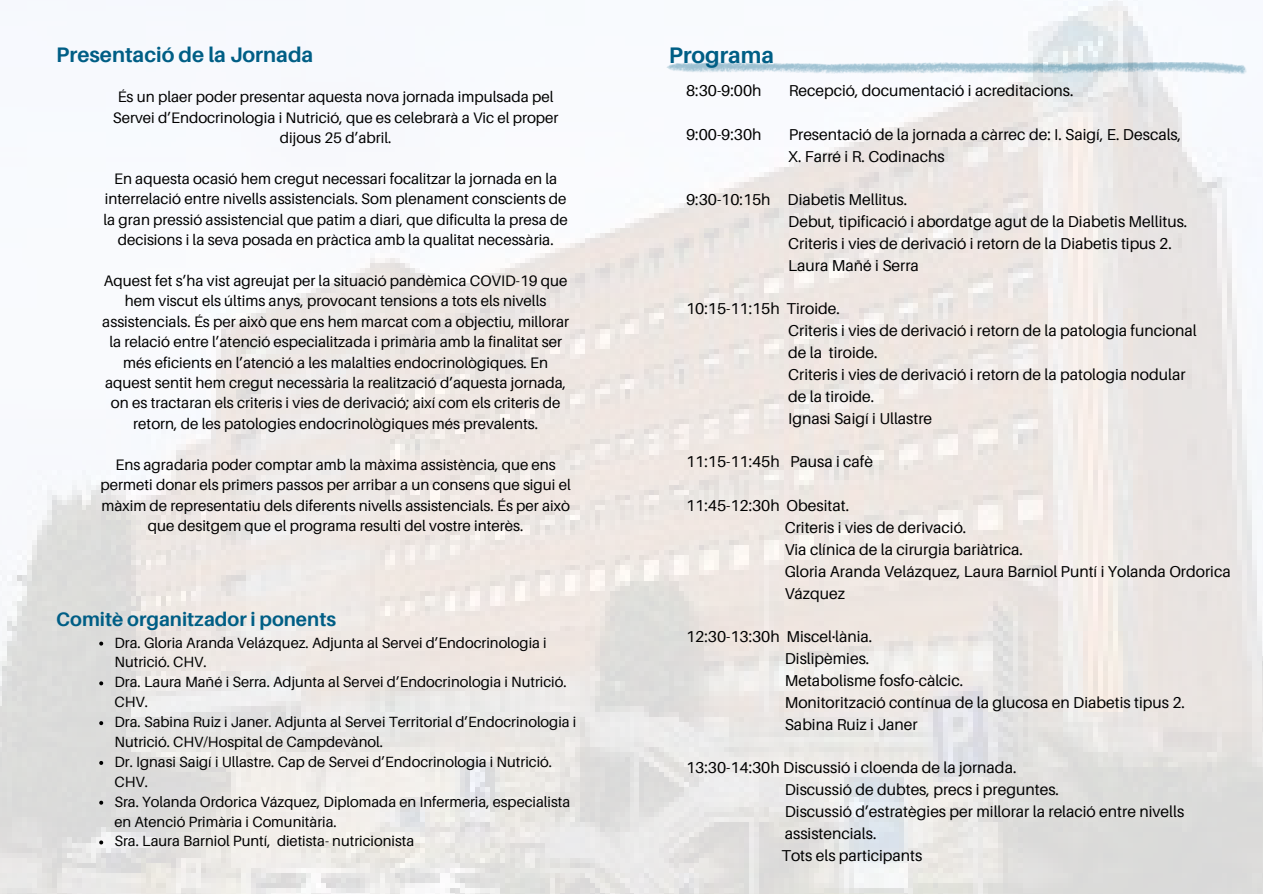
<style>
.page{position:relative;width:1263px;height:894px;background:#fff}
.page>*{position:absolute;margin:0;border:0;box-sizing:border-box;transform-origin:0 0}
.t1{font:700 22.5px "Aileron";color:#005e85}
.t2{font:700 21px "Aileron";color:#005e85}
.t3{font:700 19.5px "Aileron";color:#005e85}
.t4{font:15.75px "Aileron";color:#000}
.t5{font:15.15px/20.4px "Aileron";color:#000;text-align:center}
.t6{font:14.7px/19.8px "Aileron";color:#000}
</style>
<div class="page">
<img style="left:0;top:0;width:1263px;height:893px">
<svg style="left:655px;top:62px;width:604px;height:12px"></svg>
<svg style="left:99px;top:641px;width:4px;height:4px"></svg>
<svg style="left:99px;top:681px;width:4px;height:4px"></svg>
<svg style="left:99px;top:721px;width:4px;height:4px"></svg>
<svg style="left:99px;top:760px;width:4px;height:4px"></svg>
<svg style="left:99px;top:800px;width:4px;height:4px"></svg>
<svg style="left:99px;top:840px;width:4px;height:4px"></svg>
<p class="t2" style="left:56px;top:42px;width:259px">Presentació de la Jornada</p>
<h1 class="t1" style="left:669px;top:42px;width:107px">Programa</h1>
<p class="t4" style="left:686px;top:81px;width:77px">8:30-9:00h</p>
<p class="t4" style="left:789px;top:81px;width:286px">Recepció, documentació i acreditacions.</p>
<p class="t4" style="left:686px;top:124px;width:77px">9:00-9:30h</p>
<p class="t4" style="left:789px;top:124px;width:394px">Presentació de la jornada a càrrec de: I. Saigí, E. Descals,</p>
<p class="t4" style="left:788px;top:146px;width:158px">X. Farré i R. Codinachs</p>
<p class="t4" style="left:686px;top:190px;width:223px">9:30-10:15h Diabetis Mellitus.</p>
<p class="t4" style="left:788px;top:212px;width:401px">Debut, tipificació i abordatge agut de la Diabetis Mellitus.</p>
<p class="t4" style="left:788px;top:233px;width:385px">Criteris i vies de derivació i retorn de la Diabetis tipus 2.</p>
<p class="t4" style="left:788px;top:255px;width:132px">Laura Mañé i Serra</p>
<p class="t4" style="left:686px;top:299px;width:155px">10:15-11:15h Tiroide.</p>
<p class="t4" style="left:788px;top:321px;width:410px">Criteris i vies de derivació i retorn de la patologia funcional</p>
<p class="t4" style="left:788px;top:343px;width:91px">de la tiroide.</p>
<p class="t4" style="left:788px;top:364px;width:399px">Criteris i vies de derivació i retorn de la patologia nodular</p>
<p class="t4" style="left:788px;top:386px;width:88px">de la tiroide.</p>
<p class="t4" style="left:788px;top:408px;width:146px">Ignasi Saigí i Ullastre</p>
<p class="t4" style="left:686px;top:452px;width:188px">11:15-11:45h Pausa i cafè</p>
<p class="t4" style="left:686px;top:495px;width:164px">11:45-12:30h Obesitat.</p>
<p class="t4" style="left:785px;top:517px;width:183px">Criteris i vies de derivació.</p>
<p class="t4" style="left:785px;top:539px;width:240px">Via clínica de la cirurgia bariàtrica.</p>
<p class="t4" style="left:785px;top:561px;width:447px">Gloria Aranda Velázquez, Laura Barniol Puntí i Yolanda Ordorica</p>
<p class="t4" style="left:785px;top:583px;width:62px">Vázquez</p>
<p class="t4" style="left:686px;top:626px;width:188px">12:30-13:30h Miscel·lània.</p>
<p class="t4" style="left:785px;top:648px;width:86px">Dislipèmies.</p>
<p class="t4" style="left:785px;top:670px;width:180px">Metabolisme fosfo-càlcic.</p>
<p class="t4" style="left:785px;top:692px;width:402px">Monitorització contínua de la glucosa en Diabetis tipus 2.</p>
<p class="t4" style="left:785px;top:714px;width:134px">Sabina Ruiz i Janer</p>
<p class="t4" style="left:686px;top:757px;width:332px">13:30-14:30h Discussió i cloenda de la jornada.</p>
<p class="t4" style="left:785px;top:779px;width:276px">Discussió de dubtes, precs i preguntes.</p>
<p class="t4" style="left:785px;top:801px;width:401px">Discussió d’estratègies per millorar la relació entre nivells</p>
<p class="t4" style="left:785px;top:823px;width:93px">assistencials.</p>
<p class="t4" style="left:781px;top:845px;width:142px">Tots els participants</p>
<h1 class="t5" style="left:113px;top:86px;width:447px">És un plaer poder presentar aquesta nova jornada impulsada pel<br>Servei d’Endocrinologia i Nutrició, que es celebrarà a Vic el proper dijous 25 d’abril.</h1>
<p class="t5" style="left:104px;top:168px;width:466px">En aquesta ocasió hem cregut necessari focalitzar la jornada en la interrelació entre nivells assistencials. Som plenament conscients de la gran pressió assistencial que patim a diari, que dificulta la presa de decisions i la seva posada en pràctica amb la qualitat necessària.</p>
<p class="t5" style="left:102px;top:270px;width:468px">Aquest fet s’ha vist agreujat per la situació pandèmica COVID-19 que hem viscut els últims anys, provocant tensions a tots els nivells assistencials. És per això que ens hem marcat com a objectiu, millorar la relació entre l’atenció especialitzada i primària amb la finalitat ser més eficients en l’atenció a les malalties endocrinològiques. En aquest sentit hem cregut necessària la realització d’aquesta jornada, on es tractaran els criteris i vies de derivació; així com els criteris de retorn, de les patologies endocrinològiques més prevalents.</p>
<p class="t5" style="left:100px;top:454px;width:472px">Ens agradaria poder comptar amb la màxima assistència, que ens permeti donar els primers passos per arribar a un consens que sigui el màxim de representatiu dels diferents nivells assistencials. És per això que desitgem que el programa resulti del vostre interès.</p>
<p class="t3" style="left:56px;top:607px;width:281px">Comitè organitzador i ponents</p>
<p class="t6" style="left:114px;top:632px;width:434px">Dra. Gloria Aranda Velázquez. Adjunta al Servei d’Endocrinologia i<br>Nutrició. CHV.</p>
<h2 class="t6" style="left:114px;top:671px;width:454px">Dra. Laura Mañé i Serra. Adjunta al Servei d’Endocrinologia i Nutrició.<br>CHV.</h2>
<p class="t6" style="left:114px;top:711px;width:463px">Dra. Sabina Ruiz i Janer. Adjunta al Servei Territorial d’Endocrinologia i<br>Nutrició. CHV/Hospital de Campdevànol.</p>
<p class="t6" style="left:114px;top:751px;width:439px">Dr. Ignasi Saigí i Ullastre. Cap de Servei d’Endocrinologia i Nutrició.<br>CHV.</p>
<p class="t6" style="left:114px;top:791px;width:457px">Sra. Yolanda Ordorica Vázquez, Diplomada en Infermeria, especialista en Atenció Primària i Comunitària.</p>
<p class="t6" style="left:114px;top:830px;width:301px">Sra. Laura Barniol Puntí, dietista- nutricionista</p>
</div>
